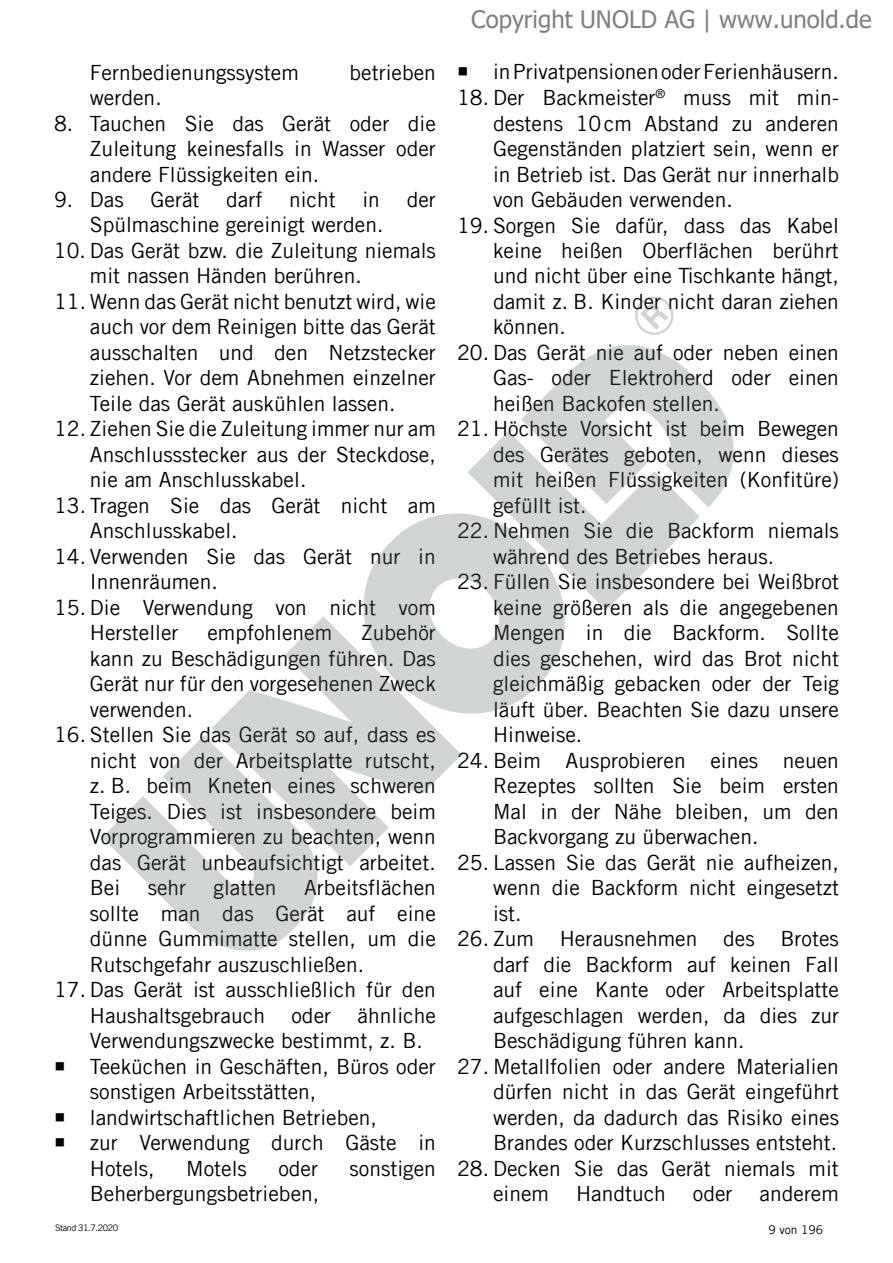
<style>
.page{position:relative;width:893px;height:1263px;background:#fff}
.page>*{position:absolute;margin:0;border:0;box-sizing:border-box;transform-origin:0 0}
.t1{font:24px "Tahoma";color:#808080}
.t2{font:21px/25.5px "Trade Gothic LT Com";color:#000;text-align:justify}
.t3{font:12px "Trade Gothic LT Com";color:#000}
.t4{font:9px "Trade Gothic LT Com";letter-spacing:-.055em;color:#000}
</style>
<div class="page">
<svg style="left:563px;top:345px;width:171px;height:163px;fill:#d0d4d5"></svg>
<svg style="left:467px;top:378px;width:233px;height:232px;fill:#d0d4d5"></svg>
<svg style="left:363px;top:473px;width:242px;height:241px;fill:#d0d4d5"></svg>
<svg style="left:212px;top:616px;width:250px;height:250px;fill:#d0d4d5"></svg>
<svg style="left:102px;top:733px;width:246px;height:218px;fill:#d0d4d5"></svg>
<svg style="left:635px;top:296px;width:39px;height:39px"></svg>
<p class="t2" style="left:90px;top:59px;width:210px">Fernbedienungssystem</p>
<p class="t2" style="left:349px;top:59px;width:88px">betrieben</p>
<p class="t2" style="left:90px;top:85px;width:73px">werden.</p>
<p class="t2" style="left:90px;top:110px;width:347px;text-indent:-36px">8. Tauchen Sie das Gerät oder die Zuleitung keinesfalls in Wasser oder andere Flüssigkeiten ein.</p>
<p class="t2" style="left:54px;top:186px;width:71px">9. Das</p>
<p class="t2" style="left:150px;top:186px;width:50px">Gerät</p>
<p class="t2" style="left:226px;top:186px;width:38px">darf</p>
<p class="t2" style="left:289px;top:186px;width:48px">nicht</p>
<p class="t2" style="left:362px;top:186px;width:19px">in</p>
<p class="t2" style="left:407px;top:186px;width:31px">der</p>
<p class="t2" style="left:90px;top:212px;width:295px">Spülmaschine gereinigt werden.</p>
<p class="t2" style="left:90px;top:237px;width:347px;text-indent:-36px">10. Das Gerät bzw. die Zuleitung niemals mit nassen Händen berühren.</p>
<p class="t2" style="left:90px;top:288px;width:347px;text-indent:-36px">11. Wenn das Gerät nicht benutzt wird, wie auch vor dem Reinigen bitte das Gerät ausschalten und den Netzstecker ziehen. Vor dem Abnehmen einzelner Teile das Gerät auskühlen lassen.</p>
<p class="t2" style="left:90px;top:416px;width:347px;text-indent:-36px">12. Ziehen Sie die Zuleitung immer nur am Anschlussstecker aus der Steckdose, nie am Anschlusskabel.</p>
<p class="t2" style="left:90px;top:492px;width:347px;text-indent:-36px">13. Tragen Sie das Gerät nicht am<br>Anschlusskabel.</p>
<p class="t2" style="left:90px;top:543px;width:347px;text-indent:-36px">14. Verwenden Sie das Gerät nur in<br>Innenräumen.</p>
<p class="t2" style="left:90px;top:594px;width:347px;text-indent:-36px">15. Die Verwendung von nicht vom<br>Hersteller</p>
<p class="t2" style="left:207px;top:620px;width:126px">empfohlenem</p>
<p class="t2" style="left:90px;top:620px;width:347px;text-indent:271px">Zubehör kann zu Beschädigungen führen. Das Gerät nur für den vorgesehenen Zweck verwenden.</p>
<p class="t2" style="left:90px;top:722px;width:347px;text-indent:-36px">16. Stellen Sie das Gerät so auf, dass es nicht von der Arbeitsplatte rutscht, z. B. beim Kneten eines schweren Teiges. Dies ist insbesondere beim Vorprogrammieren zu beachten, wenn das Gerät unbeaufsichtigt arbeitet.<br>Bei</p>
<p class="t2" style="left:90px;top:875px;width:347px;text-indent:214px">Arbeitsflächen sollte man das Gerät auf eine dünne Gummimatte stellen, um die Rutschgefahr auszuschließen.</p>
<p class="t2" style="left:90px;top:977px;width:347px;text-indent:-36px">17. Das Gerät ist ausschließlich für den<br>Haushaltsgebrauch</p>
<p class="t2" style="left:148px;top:875px;width:40px">sehr</p>
<p class="t2" style="left:214px;top:875px;width:64px">glatten</p>
<p class="t2" style="left:90px;top:1002px;width:347px;text-align:left;text-indent:268px">ähnliche<br>Verwendungszwecke bestimmt, z. B.<br>Teeküchen in Geschäften, Büros oder sonstigen Arbeitsstätten, landwirtschaftlichen Betrieben,<br>zur Verwendung durch Gäste in<br>Hotels,</p>
<p class="t2" style="left:291px;top:1002px;width:41px">oder</p>
<p class="t2" style="left:186px;top:1155px;width:62px">Motels</p>
<p class="t2" style="left:278px;top:1155px;width:41px">oder</p>
<p class="t2" style="left:349px;top:1155px;width:88px">sonstigen</p>
<p class="t2" style="left:90px;top:1181px;width:231px">Beherbergungsbetrieben,</p>
<p class="t1" style="left:471px;top:3px;width:402px">Copyright UNOLD AG | www.unold.de</p>
<p class="t2" style="left:493px;top:59px;width:347px">in Privatpensionen oder Ferienhäusern.</p>
<p class="t2" style="left:493px;top:84px;width:347px;text-indent:-36px">18. Der Backmeister<sup>®</sup> muss mit min&shy;destens 10cm Abstand zu anderen Gegenständen platziert sein, wenn er in Betrieb ist. Das Gerät nur innerhalb von Gebäuden verwenden.</p>
<p class="t2" style="left:493px;top:212px;width:347px;text-indent:-36px">19. Sorgen Sie dafür, dass das Kabel keine heißen Oberflächen berührt und nicht über eine Tischkante hängt, damit z. B. Kinder nicht daran ziehen können.</p>
<p class="t2" style="left:493px;top:339px;width:347px;text-indent:-36px">20. Das Gerät nie auf oder neben einen Gas- oder Elektroherd oder einen heißen Backofen stellen.</p>
<p class="t2" style="left:493px;top:416px;width:347px;text-indent:-36px">21. Höchste Vorsicht ist beim Bewegen des Gerätes geboten, wenn dieses mit heißen Flüssigkeiten (Konfitüre) gefüllt ist.</p>
<p class="t2" style="left:493px;top:518px;width:347px;text-indent:-36px">22. Nehmen Sie die Backform niemals während des Betriebes heraus.</p>
<p class="t2" style="left:493px;top:569px;width:347px;text-indent:-36px">23. Füllen Sie insbesondere bei Weißbrot keine größeren als die angegebenen Mengen in die Backform. Sollte dies geschehen, wird das Brot nicht gleichmäßig gebacken oder der Teig läuft über. Beachten Sie dazu unsere Hinweise.</p>
<p class="t2" style="left:493px;top:747px;width:347px;text-indent:-36px">24. Beim Ausprobieren eines neuen Rezeptes sollten Sie beim ersten Mal in der Nähe bleiben, um den Backvorgang zu überwachen.</p>
<p class="t2" style="left:493px;top:849px;width:347px;text-indent:-36px">25. Lassen Sie das Gerät nie aufheizen, wenn die Backform nicht eingesetzt ist.</p>
<p class="t2" style="left:493px;top:926px;width:347px;text-indent:-36px">26. Zum Herausnehmen des Brotes darf die Backform auf keinen Fall auf eine Kante oder Arbeitsplatte aufgeschlagen werden, da dies zur Beschädigung führen kann.</p>
<p class="t2" style="left:493px;top:1053px;width:347px;text-indent:-36px">27. Metallfolien oder andere Materialien dürfen nicht in das Gerät eingeführt werden, da dadurch das Risiko eines Brandes oder Kurzschlusses entsteht.</p>
<p class="t2" style="left:493px;top:1155px;width:347px;text-indent:-36px">28. Decken Sie das Gerät niemals mit einem</p>
<p class="t2" style="left:576px;top:1181px;width:91px">Handtuch</p>
<p class="t2" style="left:693px;top:1181px;width:41px">oder</p>
<p class="t2" style="left:760px;top:1181px;width:81px">anderem</p>
<p class="t4" style="left:55px;top:1222px;width:64px">Stand 31.7.2020</p>
<p class="t3" style="left:768px;top:1222px;width:56px">9 von 196</p>
</div>
